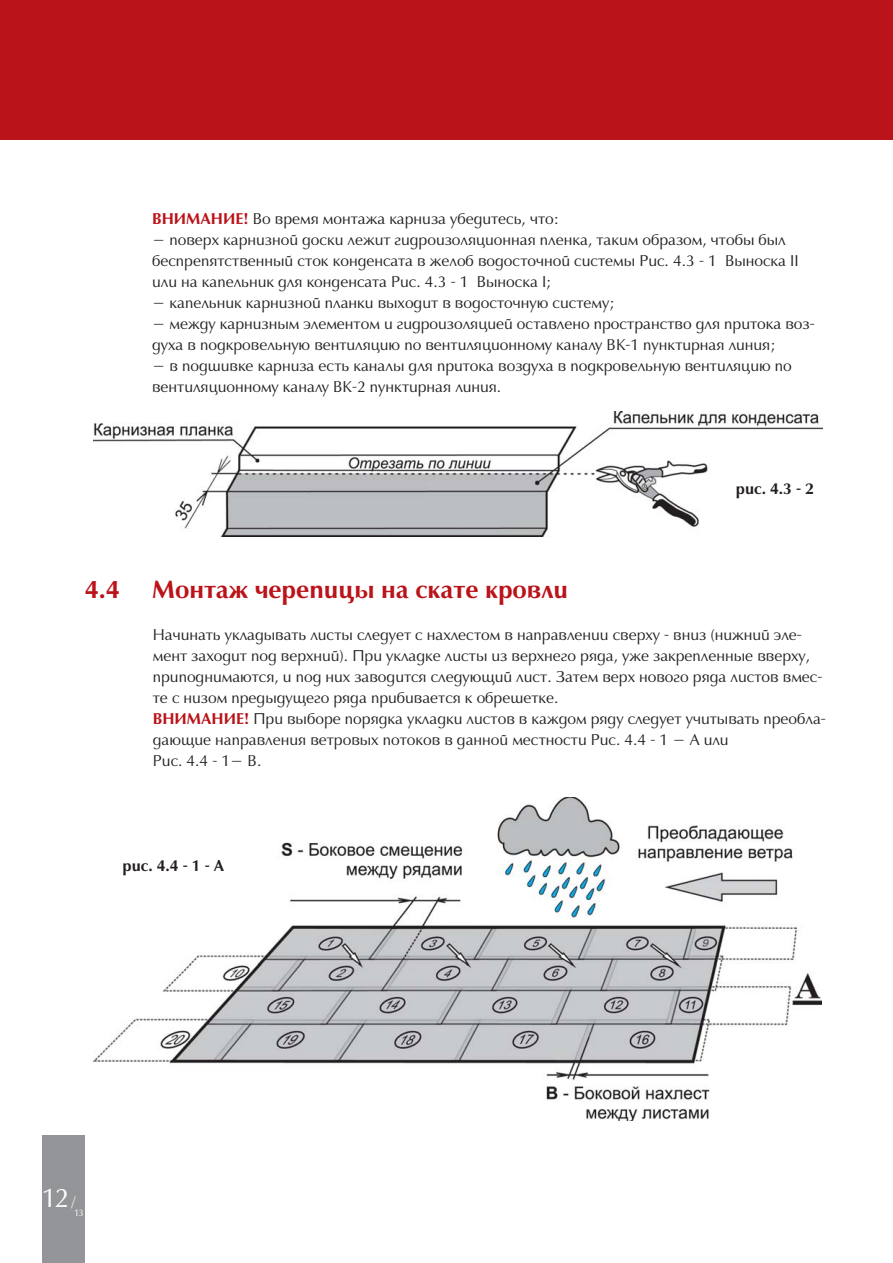
<style>
.page{position:relative;width:893px;height:1263px;background:#fff}
.page>*{position:absolute;margin:0;border:0;box-sizing:border-box;transform-origin:0 0}
.t1{font:25.5px "Opium";color:#fff}
.t2{font:700 24px "Opium";color:#ba1319}
.t3{font:15px/21px "Opium";color:#231f20}
.t4{font:700 15px "Opium";color:#231f20}
.t5{font:9px "Opium";color:#fff}
.s1{font-weight:700;color:#ba1319}
.s2{font-size:13.5px}
</style>
<div class="page">
<div style="left:0;top:0;width:893px;height:139px;background:#ba1319"></div>
<div style="left:43px;top:1135px;width:42px;height:128px;background:#939598"></div>
<img style="left:94px;top:411px;width:728px;height:126px">
<img style="left:94px;top:797px;width:727px;height:324px">
<p class="t3" style="left:152px;top:209px;width:408px"><span class="s1">ВНИМАНИЕ!</span> Во время монтажа карниза убедитесь, что:</p>
<p class="t3" style="left:152px;top:230px;width:648px">– поверх карнизной доски лежит гидроизоляционная пленка, таким образом, чтобы был беспрепятственный сток конденсата в желоб водосточной системы Рис. 4.3 - 1 Выноска II или на капельник для конденсата Рис. 4.3 - 1 Выноска I;</p>
<p class="t3" style="left:152px;top:293px;width:464px">– капельник карнизной планки выходит в водосточную систему;</p>
<p class="t3" style="left:152px;top:314px;width:664px">– между карнизным элементом и гидроизоляцией оставлено пространство для притока воз&shy;духа в подкровельную вентиляцию по вентиляционному каналу ВК-1 пунктирная линия;</p>
<p class="t3" style="left:152px;top:356px;width:641px">– в подшивке карниза есть каналы для притока воздуха в подкровельную вентиляцию по вентиляционному каналу ВК-2 пунктирная линия.</p>
<p class="t4" style="left:736px;top:482px;width:80px">рис. 4.3 - 2</p>
<h2 class="t2" style="left:85px;top:578px;width:36px">4.4</h2>
<h2 class="t2" style="left:152px;top:578px;width:417px">Монтаж черепицы на скате кровли</h2>
<p class="t3" style="left:153px;top:625px;width:674px">Начинать укладывать листы следует с нахлестом в направлении сверху - вниз (нижний эле&shy;мент заходит под верхний). При укладке листы из верхнего ряда, уже закрепленные вверху, приподнимаются, и под них заводится следующий лист. Затем верх нового ряда листов вмес&shy;те с низом предыдущего ряда прибивается к обрешетке.<br><span class="s1">ВНИМАНИЕ!</span> При выборе порядка укладки листов в каждом ряду следует учитывать преобла&shy;дающие направления ветровых потоков в данной местности Рис. 4.4 - 1 – A или<br>Рис. 4.4 - 1– В.</p>
<p class="t4" style="left:123px;top:858px;width:103px">рис. 4.4 - 1 - А</p>
<h1 class="t1" style="left:42px;top:1185px;width:35px">12<span class="s2">/</span></h1>
<p class="t5" style="left:74px;top:1208px;width:11px">13</p>
</div>
